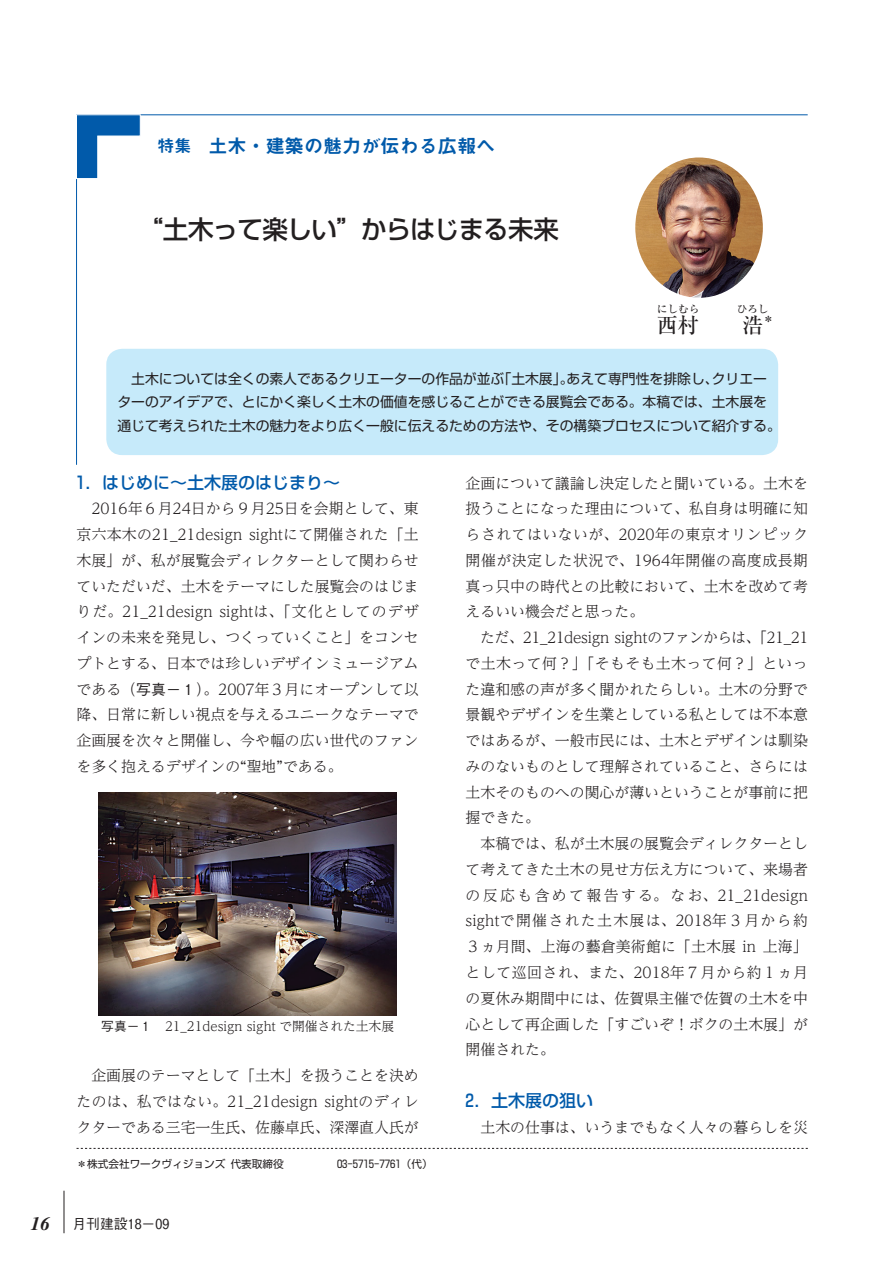
<style>
.page{position:relative;width:893px;height:1263px;background:#fff}
.page>*{position:absolute;margin:0;border:0;box-sizing:border-box;transform-origin:0 0}
.タイトル_大{font:25.5px "M Num Shin Go Medium";letter-spacing:-.04em;color:#231f20}
.名前{font:21.3px "M Num Ryumin Medium";color:#231f20}
.特集_文{font:19.2px "M Num Midashi Go MB31";color:#015aaa}
.見出し{font:16.95px "M Num Shin Go Medium";color:#015aaa}
.本文{font:300 14.85px/25.8px "UD Reimin Pr 6 N";color:#231f20;text-align:justify}
.リード文{font:13.8px/23.4px "M Num Shin Go Regular";color:#231f20}
.ノンブル{font:13.8px "M Num Gothic BBB Medium";color:#231f20}
.キャプション{font:300 12.75px "UD Reimin Pr 6 N";color:#231f20}
.脚注{font:10.65px "M Num Shin Go Regular";color:#231f20}
.名前-2{font:10.65px "M Num Ryumin Medium";color:#231f20}
.s1{font-size:16.95px}
.s2{font-family:"M Num Gothic BBB Medium";font-weight:400}
.s3{font-family:"Times";font-weight:700;font-style:italic;font-size:19.2px}
</style>
<div class="page">
<hr style="left:64px;top:1191px;width:1px;height:42px;background:#231f20">
<svg style="left:76px;top:114px;width:732px;height:351px"></svg>
<svg style="left:76px;top:114px;width:65px;height:65px"></svg>
<svg style="left:77px;top:1148px;width:731px;height:1px"></svg>
<img style="left:635px;top:157px;width:128px;height:141px">
<div style="left:106px;top:349px;width:672px;height:106px;background:#c6eafa;border-radius:16px"></div>
<img style="left:99px;top:792px;width:297px;height:223px">
<p class="特集_文" style="left:157px;top:130px;width:340px"><span class="s1">特集　</span>土木・建築の魅力が伝わる広報へ</p>
<p class="タイトル_大" style="left:138px;top:209px;width:423px">“土木って楽しい”からはじまる未来</p>
<p class="名前-2" style="left:657px;top:300px;width:44px">にしむら</p>
<p class="名前-2" style="left:737px;top:300px;width:33px">ひろし</p>
<p class="脚注" style="left:763px;top:310px;width:12px">＊</p>
<p class="名前" style="left:657px;top:308px;width:108px">西村　　浩</p>
<p class="リード文" style="left:117px;top:365px;width:665px;text-indent:14px">土木については全くの素人であるクリエーターの作品が並ぶ「土木展」。あえて専門性を排除し、クリエーターのアイデアで、とにかく楽しく土木の価値を感じることができる展覧会である。本稿では、土木展を通じて考えられた土木の魅力をより広く一般に伝えるための方法や、その構築プロセスについて紹介する。</p>
<p class="見出し" style="left:77px;top:468px;width:265px">1．はじめに〜土木展のはじまり〜</p>
<p class="本文" style="left:77px;top:495px;width:344px;text-indent:15px">2016年６月24日から９月25日を会期として、東京六本木の21_21design sightにて開催された「土木展」が、私が展覧会ディレクターとして関わらせていただいだ、土木をテーマにした展覧会のはじまりだ。21_21design sightは、「文化としてのデザインの未来を発見し、つくっていくこと」をコンセプトとする、日本では珍しいデザインミュージアムである（<span class="s2">写真−１</span>）。2007年３月にオープンして以降、日常に新しい視点を与えるユニークなテーマで企画展を次々と開催し、今や幅の広い世代のファンを多く抱えるデザインの“聖地”である。</p>
<p class="キャプション" style="left:101px;top:1016px;width:294px"><span class="s2">写真－１</span>　21_21design sight で開催された土木展</p>
<p class="本文" style="left:77px;top:1062px;width:344px;text-indent:15px">企画展のテーマとして「土木」を扱うことを決めたのは、私ではない。21_21design sightのディレクターである三宅一生氏、佐藤卓氏、深澤直人氏が</p>
<p class="脚注" style="left:77px;top:1155px;width:358px">＊株式会社ワークヴィジョンズ 代表取締役　　　　　03-5715-7761（代）</p>
<p class="ノンブル" style="left:31px;top:1213px;width:140px"><span class="s3">16</span> 月刊建設18−09</p>
<p class="本文" style="left:466px;top:469px;width:344px">企画について議論し決定したと聞いている。土木を扱うことになった理由について、私自身は明確に知らされてはいないが、2020年の東京オリンピック開催が決定した状況で、1964年開催の高度成長期真っ只中の時代との比較において、土木を改めて考えるいい機会だと思った。</p>
<p class="本文" style="left:466px;top:624px;width:344px;text-indent:15px">ただ、21_21design sightのファンからは、「21_21で土木って何？」「そもそも土木って何？」といった違和感の声が多く聞かれたらしい。土木の分野で景観やデザインを生業としている私としては不本意ではあるが、一般市民には、土木とデザインは馴染みのないものとして理解されていること、さらには土木そのものへの関心が薄いということが事前に把握できた。</p>
<p class="本文" style="left:466px;top:830px;width:344px;text-indent:15px">本稿では、私が土木展の展覧会ディレクターとして考えてきた土木の見せ方伝え方について、来場者の反応も含めて報告する。なお、21_21design sightで開催された土木展は、2018年３月から約３ヵ月間、上海の藝倉美術館に「土木展 in 上海」として巡回され、また、2018年７月から約１ヵ月の夏休み期間中には、佐賀県主催で佐賀の土木を中心として再企画した「すごいぞ！ボクの土木展」が開催された。</p>
<p class="見出し" style="left:466px;top:1086px;width:129px">2．土木展の狙い</p>
<p class="本文" style="left:480px;top:1113px;width:329px">土木の仕事は、いうまでもなく人々の暮らしを災</p>
</div>
